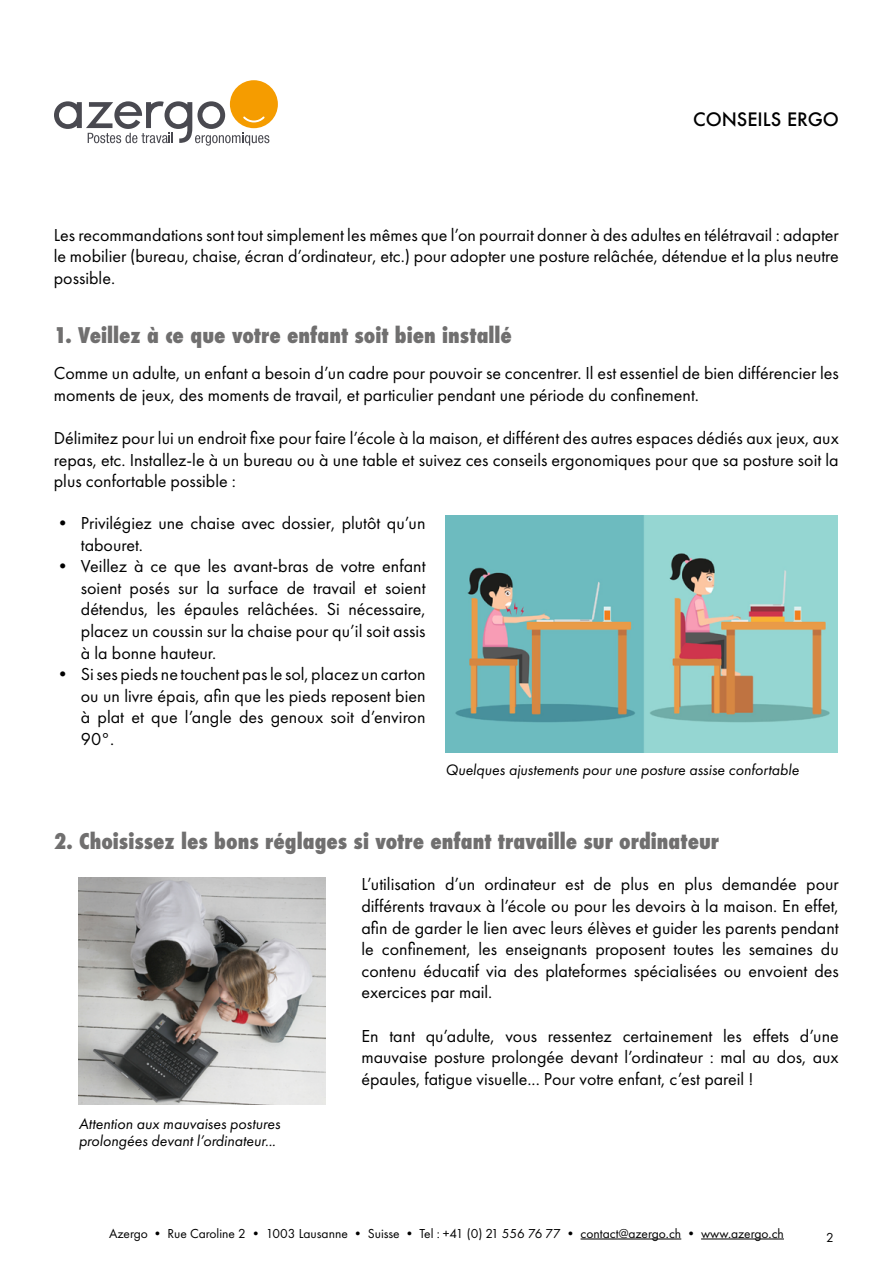
<style>
.page{position:relative;width:893px;height:1263px;background:#fff}
.page>*{position:absolute;margin:0;border:0;box-sizing:border-box;transform-origin:0 0}
.t1{font:800 condensed 21px "Futura";color:#706f6f}
.t2{font:18px/21.6px "Futura PT";color:#000;text-align:justify}
.t3{font:500 18px "Futura";color:#000}
.t4{font:italic 15.75px/16.5px "Futura PT";color:#000}
.t5{font:13.5px "Futura PT";color:#000}
</style>
<div class="page">
<div style="left:230px;top:80px;width:48px;height:48px;background:#f59c00;border-radius:50%"></div>
<svg style="left:54px;top:101px;width:215px;height:45px"></svg>
<hr style="left:581px;top:1238px;width:100px;height:1px;background:#000">
<hr style="left:701px;top:1238px;width:83px;height:1px;background:#000">
<img style="left:445px;top:515px;width:393px;height:237px">
<img style="left:79px;top:877px;width:246px;height:228px">
<p class="t3" style="left:693px;top:107px;width:147px">CONSEILS ERGO</p>
<p class="t2" style="left:54px;top:224px;width:786px">Les recommandations sont tout simplement les mêmes que l’on pourrait donner à des adultes en télétravail : adapter le mobilier (bureau, chaise, écran d’ordinateur, etc.) pour adopter une posture relâchée, détendue et la plus neutre possible.</p>
<p class="t1" style="left:54px;top:321px;width:460px">1. Veillez à ce que votre enfant soit bien installé</p>
<p class="t2" style="left:54px;top:362px;width:786px">Comme un adulte, un enfant a besoin d’un cadre pour pouvoir se concentrer. Il est essentiel de bien différencier les moments de jeux, des moments de travail, et particulier pendant une période du confinement.</p>
<p class="t2" style="left:54px;top:427px;width:786px">Délimitez pour lui un endroit fixe pour faire l’école à la maison, et différent des autres espaces dédiés aux jeux, aux repas, etc. Installez-le à un bureau ou à une table et suivez ces conseils ergonomiques pour que sa posture soit la plus confortable possible :</p>
<p class="t2" style="left:81px;top:512px;width:346px;text-indent:-27px">• Privilégiez une chaise avec dossier, plutôt qu’un tabouret.</p>
<p class="t2" style="left:81px;top:555px;width:346px;text-indent:-27px">• Veillez à ce que les avant-bras de votre enfant soient posés sur la surface de travail et soient détendus, les épaules relâchées. Si nécessaire, placez un coussin sur la chaise pour qu’il soit assis à la bonne hauteur.</p>
<p class="t2" style="left:81px;top:663px;width:346px;text-indent:-27px">• Si ses pieds ne touchent pas le sol, placez un carton ou un livre épais, afin que les pieds reposent bien à plat et que l’angle des genoux soit d’environ 90°.</p>
<p class="t4" style="left:445px;top:762px;width:355px">Quelques ajustements pour une posture assise confortable</p>
<p class="t1" style="left:54px;top:826px;width:667px">2. Choisissez les bons réglages si votre enfant travaille sur ordinateur</p>
<p class="t2" style="left:361px;top:873px;width:479px">L’utilisation d’un ordinateur est de plus en plus demandée pour différents travaux à l’école ou pour les devoirs à la maison. En effet, afin de garder le lien avec leurs élèves et guider les parents pendant le confinement, les enseignants proposent toutes les semaines du contenu éducatif via des plateformes spécialisées ou envoient des exercices par mail.</p>
<p class="t2" style="left:361px;top:1025px;width:479px">En tant qu’adulte, vous ressentez certainement les effets d’une mauvaise posture prolongée devant l’ordinateur : mal au dos, aux épaules, fatigue visuelle... Pour votre enfant, c’est pareil !</p>
<p class="t4" style="left:79px;top:1116px;width:203px">Attention aux mauvaises postures prolongées devant l’ordinateur...</p>
<p class="t5" style="left:109px;top:1225px;width:676px">Azergo • Rue Caroline 2 • 1003 Lausanne • Suisse • Tel : +41 (0) 21 556 76 77 • contact@azergo.ch • www.azergo.ch</p>
<p class="t5" style="left:826px;top:1229px;width:9px">2</p>
</div>
